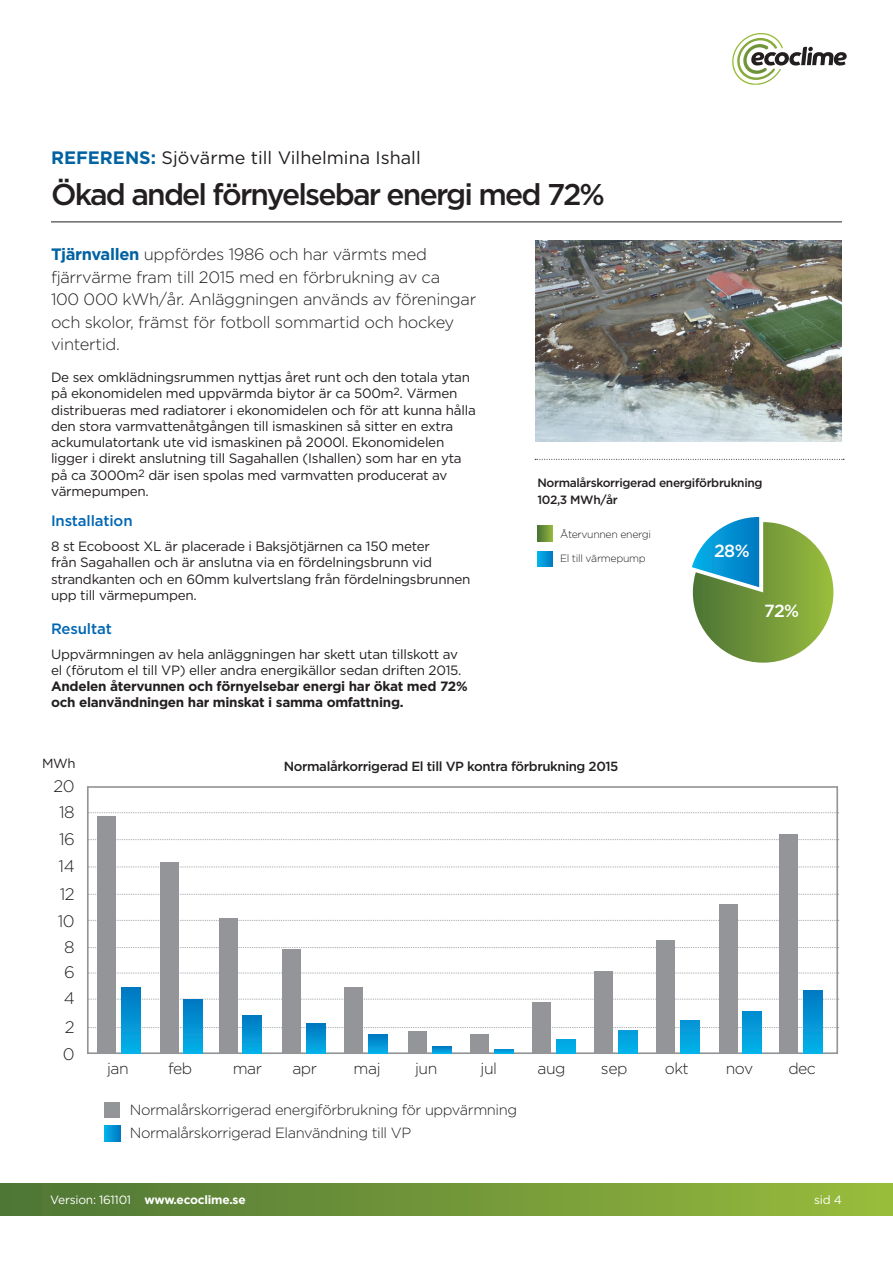
<style>
.page{position:relative;width:893px;height:1263px;background:#fff}
.page>*{position:absolute;margin:0;border:0;box-sizing:border-box;transform-origin:0 0}
.Sidrubrik{font:500 30px "Gotham HTF";letter-spacing:-.06em;color:#231f20}
.Body_Copy_bold{font:18px "Gotham HTF";color:#231f20}
.Brödtext{font:500 17.55px "Gotham HTF";color:#fff}
.Brödtext-2{font:300 16.65px "Gotham HTF";letter-spacing:-.03em;color:#231f20}
.Bröd_fakta{font:300 16.5px/22.5px "Gotham HTF";letter-spacing:-.02em;color:#231f20}
.Brödtext-3{font:300 15.75px "Gotham HTF";letter-spacing:-.03em;color:#231f20}
.Sub_header_Small{font:500 15px "Gotham HTF";letter-spacing:-.01em;color:#0066b3}
.Bröd_fakta-2{font:500 15px "Gotham HTF";letter-spacing:-.01em;color:#0066b3}
.Brödtext-4{font:300 14.7px "Gotham HTF";letter-spacing:-.03em;color:#231f20}
.Bröd_fakta-3{font:13.5px/16.2px "Gotham HTF";letter-spacing:-.02em;color:#231f20}
.Brödtext-5{font:500 13.2px "Gotham HTF";letter-spacing:-.03em;color:#231f20}
.Brödtext-6{font:13.2px "Gotham HTF";color:#231f20}
.Brödtext-7{font:500 12px/16.5px "Gotham HTF";letter-spacing:-.03em;color:#231f20}
.t1{font:700 12px "Gotham HTF";letter-spacing:-.02em;color:#fff}
.t2{font:12px "Gotham HTF";color:#fff}
.Brödtext-8{font:300 10.5px "Gotham HTF";letter-spacing:-.03em;color:#231f20}
.s1{font-weight:700;color:#0062a1}
.s2{font-weight:700}
.s3{font-weight:400}
</style>
<div class="page">
<div style="left:0;top:1183px;width:893px;height:33px;background:linear-gradient(to right,#4d7436,#98bb3c)"></div>
<svg style="left:732px;top:33px;width:115px;height:52px"></svg>
<hr style="left:51px;top:221px;width:791px;height:1px;background:#231f20">
<div style="left:87px;top:786px;width:751px;height:268px;border:2px solid #939598"></div>
<svg style="left:88px;top:812px;width:751px;height:1px"></svg>
<svg style="left:88px;top:839px;width:751px;height:1px"></svg>
<svg style="left:88px;top:866px;width:751px;height:1px"></svg>
<svg style="left:88px;top:894px;width:751px;height:1px"></svg>
<svg style="left:88px;top:920px;width:751px;height:1px"></svg>
<svg style="left:88px;top:947px;width:751px;height:1px"></svg>
<svg style="left:88px;top:972px;width:751px;height:1px"></svg>
<svg style="left:88px;top:999px;width:751px;height:1px"></svg>
<svg style="left:88px;top:1027px;width:751px;height:1px"></svg>
<div style="left:97px;top:816px;width:19px;height:237px;background:#939598"></div>
<div style="left:160px;top:862px;width:18px;height:191px;background:#939598"></div>
<div style="left:219px;top:918px;width:18px;height:135px;background:#939598"></div>
<div style="left:282px;top:950px;width:19px;height:103px;background:#939598"></div>
<div style="left:344px;top:987px;width:19px;height:66px;background:#939598"></div>
<div style="left:408px;top:1031px;width:19px;height:22px;background:#939598"></div>
<div style="left:470px;top:1034px;width:19px;height:19px;background:#939598"></div>
<div style="left:532px;top:1002px;width:19px;height:51px;background:#939598"></div>
<div style="left:594px;top:971px;width:19px;height:82px;background:#939598"></div>
<div style="left:657px;top:940px;width:18px;height:113px;background:#939598"></div>
<div style="left:719px;top:904px;width:18px;height:149px;background:#939598"></div>
<div style="left:779px;top:834px;width:19px;height:219px;background:#939598"></div>
<div style="left:122px;top:987px;width:19px;height:66px;background:linear-gradient(to bottom,#0076c0,#04b0e8)"></div>
<div style="left:184px;top:999px;width:19px;height:54px;background:linear-gradient(to bottom,#0076c0,#04afe8)"></div>
<div style="left:243px;top:1015px;width:19px;height:38px;background:linear-gradient(to bottom,#0076c0,#03afe7)"></div>
<svg style="left:307px;top:1024px;width:18px;height:29px"></svg>
<svg style="left:369px;top:1034px;width:18px;height:19px"></svg>
<svg style="left:432px;top:1046px;width:19px;height:7px"></svg>
<svg style="left:494px;top:1049px;width:19px;height:4px"></svg>
<div style="left:556px;top:1039px;width:19px;height:14px;background:#00ace5"></div>
<div style="left:619px;top:1030px;width:18px;height:23px;background:#00a7e1"></div>
<div style="left:681px;top:1021px;width:19px;height:32px;background:linear-gradient(to bottom,#0893d5,#00b2e9)"></div>
<div style="left:743px;top:1012px;width:19px;height:41px;background:linear-gradient(to bottom,#038cd0,#02b2e9)"></div>
<div style="left:803px;top:990px;width:19px;height:63px;background:linear-gradient(to bottom,#0079c1,#03b1e9)"></div>
<svg style="left:535px;top:459px;width:309px;height:1px"></svg>
<svg style="left:537px;top:526px;width:16px;height:15px"></svg>
<svg style="left:537px;top:551px;width:16px;height:15px"></svg>
<div style="left:104px;top:1102px;width:16px;height:16px;background:#939598"></div>
<svg style="left:104px;top:1126px;width:16px;height:15px"></svg>
<img style="left:536px;top:240px;width:306px;height:201px">
<svg style="left:692px;top:517px;width:141px;height:146px"></svg>
<p class="Body_Copy_bold" style="left:51px;top:147px;width:371px"><span class="s1">REFERENS:</span> Sjövärme till Vilhelmina Ishall</p>
<p class="Sidrubrik" style="left:51px;top:177px;width:556px">Ökad andel förnyelsebar energi med 72%</p>
<p class="Bröd_fakta" style="left:51px;top:243px;width:427px"><span class="s1">Tjärnvallen</span> uppfördes 1986 och har värmts med fjärrvärme fram till 2015 med en förbrukning av ca<br>100 000 kWh/år. Anläggningen används av föreningar och skolor, främst för fotboll sommartid och hockey vintertid.</p>
<p class="Bröd_fakta-3" style="left:51px;top:369px;width:426px">De sex omklädningsrummen nyttjas året runt och den totala ytan på ekonomidelen med uppvärmda biytor är ca 500m<sup>2</sup>. Värmen distribueras med radiatorer i ekonomidelen och för att kunna hålla den stora varmvattenåtgången till ismaskinen så sitter en extra ackumulatortank ute vid ismaskinen på 2000l. Ekonomidelen ligger i direkt anslutning till Sagahallen (Ishallen) som har en yta på ca 3000m<sup>2</sup> där isen spolas med varmvatten producerat av värmepumpen.</p>
<p class="Sub_header_Small" style="left:51px;top:513px;width:83px">Installation</p>
<p class="Bröd_fakta-3" style="left:51px;top:538px;width:421px">8 st Ecoboost XL är placerade i Baksjötjärnen ca 150 meter<br>från Sagahallen och är anslutna via en fördelningsbrunn vid strandkanten och en 60mm kulvertslang från fördelningsbrunnen upp till värmepumpen.</p>
<p class="Bröd_fakta-2" style="left:51px;top:620px;width:62px">Resultat</p>
<p class="Bröd_fakta-3" style="left:51px;top:646px;width:418px">Uppvärmningen av hela anläggningen har skett utan tillskott av el (förutom el till VP) eller andra energikällor sedan driften 2015.<br><span class="s2">Andelen återvunnen och förnyelsebar energi har ökat med 72% och elanvändningen har minskat i samma omfattning.</span></p>
<p class="Brödtext-7" style="left:537px;top:474px;width:227px">Normalårskorrigerad energiförbrukning<br>102,3 MWh/år</p>
<p class="Brödtext-8" style="left:560px;top:528px;width:92px">Återvunnen energi</p>
<p class="Brödtext-8" style="left:560px;top:552px;width:87px">El till värmepump</p>
<p class="Brödtext" style="left:714px;top:540px;width:37px">28%</p>
<p class="Brödtext" style="left:764px;top:601px;width:37px">72%</p>
<p class="Brödtext-6" style="left:42px;top:756px;width:35px">MWh</p>
<p class="Brödtext-5" style="left:284px;top:759px;width:336px">Normalårkorrigerad El till VP kontra förbrukning 2015</p>
<p class="Brödtext-2" style="left:54px;top:777px;width:23px">20</p>
<p class="Brödtext-2" style="left:59px;top:803px;width:17px">18</p>
<p class="Brödtext-2" style="left:59px;top:830px;width:17px">16</p>
<p class="Brödtext-2" style="left:59px;top:857px;width:18px">14</p>
<p class="Brödtext-2" style="left:60px;top:885px;width:16px">12</p>
<p class="Brödtext-2" style="left:58px;top:912px;width:18px">10</p>
<p class="Brödtext-2" style="left:64px;top:938px;width:12px">8</p>
<p class="Brödtext-2" style="left:64px;top:962px;width:12px">6</p>
<p class="Brödtext-2" style="left:64px;top:989px;width:13px">4</p>
<p class="Brödtext-2" style="left:65px;top:1018px;width:11px">2</p>
<p class="Brödtext-2" style="left:63px;top:1045px;width:13px">0</p>
<p class="Brödtext-3" style="left:107px;top:1060px;width:23px">jan</p>
<p class="Brödtext-3" style="left:168px;top:1060px;width:26px">feb</p>
<p class="Brödtext-3" style="left:233px;top:1060px;width:31px">mar</p>
<p class="Brödtext-3" style="left:292px;top:1060px;width:26px">apr</p>
<p class="Brödtext-3" style="left:354px;top:1060px;width:28px">maj</p>
<p class="Brödtext-3" style="left:415px;top:1060px;width:24px">jun</p>
<p class="Brödtext-3" style="left:481px;top:1060px;width:18px">jul</p>
<p class="Brödtext-3" style="left:537px;top:1060px;width:30px">aug</p>
<p class="Brödtext-3" style="left:601px;top:1060px;width:28px">sep</p>
<p class="Brödtext-3" style="left:665px;top:1060px;width:26px">okt</p>
<p class="Brödtext-3" style="left:726px;top:1060px;width:29px">nov</p>
<p class="Brödtext-3" style="left:788px;top:1060px;width:29px">dec</p>
<p class="Brödtext-4" style="left:130px;top:1101px;width:389px">Normalårskorrigerad energiförbrukning för uppvärmning</p>
<p class="Brödtext-4" style="left:130px;top:1125px;width:283px">Normalårskorrigerad Elanvändning till VP</p>
<p class="t1" style="left:50px;top:1193px;width:197px"><span class="s3">Version: 161101</span> www.ecoclime.se</p>
<p class="t2" style="left:814px;top:1193px;width:29px">sid 4</p>
</div>
